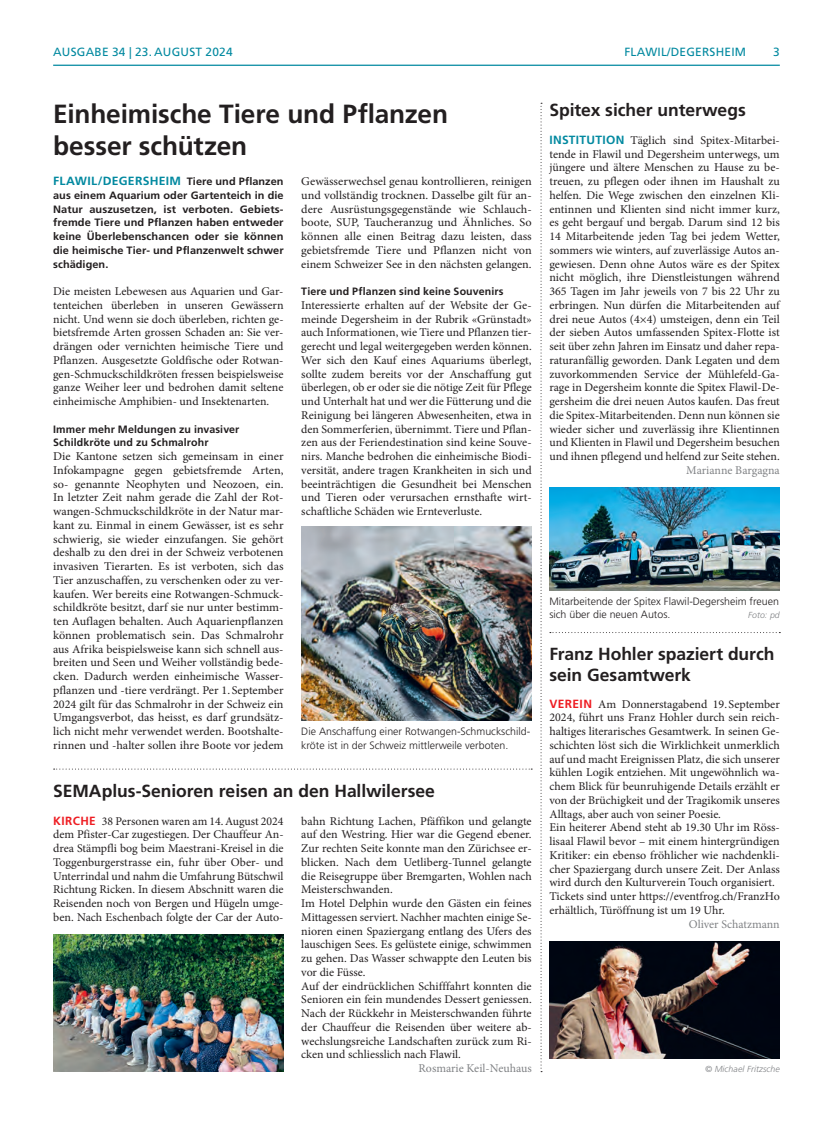
<style>
.page{position:relative;width:833px;height:1134px;background:#fff}
.page>*{position:absolute;margin:0;border:0;box-sizing:border-box;transform-origin:0 0}
.t1{font:700 26.25px/31.2px "Frutiger LT Std";letter-spacing:-.005em;color:#231f20}
.t2{font:700 17.5px/21.2px "Frutiger LT Std";letter-spacing:-.005em;color:#231f20}
.t3{font:11.88px/13.8px "Minion Pro";color:#231f20;text-align:justify}
.t4{font:11.88px "Minion Pro";letter-spacing:-.005em;color:#808285}
.t5{font:11.88px "Frutiger LT Std";letter-spacing:.02em;color:#0289a0}
.t6{font:700 11.88px "Frutiger LT Std";letter-spacing:.025em;color:#0289a0}
.t7{font:700 10.62px/13.8px "Frutiger LT Std";letter-spacing:.01em;color:#231f20;text-align:justify}
.t8{font:300 10.62px/13.8px "Frutiger LT Std";color:#231f20}
.t9{font:italic 300 8.75px "Frutiger LT Std";letter-spacing:.01em;color:#808285}
.s1{font-size:10.62px;color:#231f20}
.s2{font-family:"Frutiger LT Std";font-weight:700;color:#ee1d23}
.s3{font-family:"Frutiger LT Std";font-weight:700;color:#0289a0}
</style>
<div class="page">
<hr style="left:53px;top:65px;width:727px;height:1px;background:#0289a0">
<svg style="left:54px;top:768px;width:478px;height:1px"></svg>
<svg style="left:550px;top:632px;width:230px;height:1px"></svg>
<svg style="left:540px;top:103px;width:2px;height:969px"></svg>
<img style="left:301px;top:526px;width:231px;height:195px">
<img style="left:549px;top:488px;width:231px;height:103px">
<img style="left:53px;top:934px;width:230px;height:138px">
<img style="left:549px;top:941px;width:231px;height:117px">
<p class="t5" style="left:53px;top:45px;width:18px">AUSGABE</p>
<p class="t5" style="left:112px;top:45px;width:60px">34 | 23. AUGUST</p>
<p class="t5" style="left:205px;top:45px;width:29px">2024</p>
<p class="t5" style="left:624px;top:45px;width:123px">FLAWIL/DEGERSHEIM</p>
<p class="t5" style="left:773px;top:45px;width:8px">3</p>
<h1 class="t1" style="left:53px;top:99px;width:396px">Einheimische Tiere und Pflanzen besser schützen</h1>
<p class="t6" style="left:53px;top:174px;width:232px">FLAWIL/DEGERSHEIM <span class="s1">Tiere und Pflanzen</span></p>
<p class="t7" style="left:53px;top:188px;width:232px">aus einem Aquarium oder Gartenteich in die Natur auszusetzen, ist verboten. Gebiets&shy;fremde Tiere und Pflanzen haben entweder keine Überlebenschancen oder sie können die heimische Tier- und Pflanzenwelt schwer schädigen.</p>
<p class="t3" style="left:53px;top:285px;width:232px">Die meisten Lebewesen aus Aquarien und Gar&shy;tenteichen überleben in unseren Gewässern nicht. Und wenn sie doch überleben, richten ge&shy;bietsfremde Arten grossen Schaden an: Sie ver&shy;drängen oder vernichten heimische Tiere und Pflanzen. Ausgesetzte Goldfische oder Rotwan&shy;gen-Schmuckschildkröten fressen beispielsweise ganze Weiher leer und bedrohen damit seltene einheimische Amphibien- und Insektenarten.</p>
<p class="t7" style="left:53px;top:422px;width:188px">Immer mehr Meldungen zu invasiver<br>Schildkröte und zu Schmalrohr</p>
<p class="t3" style="left:53px;top:450px;width:232px">Die Kantone setzen sich gemeinsam in einer Infokampagne gegen gebietsfremde Arten, so- genannte Neophyten und Neozoen, ein.<br>In letzter Zeit nahm gerade die Zahl der Rot&shy;wangen-Schmuckschildkröte in der Natur mar&shy;kant zu. Einmal in einem Gewässer, ist es sehr schwierig, sie wieder einzufangen. Sie gehört deshalb zu den drei in der Schweiz verbotenen invasiven Tierarten. Es ist verboten, sich das Tier anzuschaffen, zu verschenken oder zu ver&shy;kaufen. Wer bereits eine Rotwangen-Schmuck&shy;schildkröte besitzt, darf sie nur unter bestimm&shy;ten Auflagen behalten. Auch Aquarienpflanzen können problematisch sein. Das Schmalrohr aus Afrika beispielsweise kann sich schnell aus&shy;breiten und Seen und Weiher vollständig bede&shy;cken. Dadurch werden einheimische Wasser&shy;pflanzen und -tiere verdrängt. Per 1. September 2024 gilt für das Schmalrohr in der Schweiz ein Umgangsverbot, das heisst, es darf grundsätz&shy;lich nicht mehr verwendet werden. Bootshalte&shy;rinnen und -halter sollen ihre Boote vor jedem</p>
<p class="t3" style="left:301px;top:175px;width:232px">Gewässerwechsel genau kontrollieren, reinigen und vollständig trocknen. Dasselbe gilt für an&shy;dere Ausrüstungsgegenstände wie Schlauch&shy;boote, SUP, Taucheranzug und Ähnliches. So können alle einen Beitrag dazu leisten, dass gebietsfremde Tiere und Pflanzen nicht von einem Schweizer See in den nächsten gelangen.</p>
<p class="t7" style="left:301px;top:285px;width:204px">Tiere und Pflanzen sind keine Souvenirs</p>
<p class="t3" style="left:301px;top:298px;width:232px">Interessierte erhalten auf der Website der Ge&shy;meinde Degersheim in der Rubrik «Grünstadt» auch Informationen, wie Tiere und Pflanzen tier&shy;gerecht und legal weitergegeben werden können.<br>Wer sich den Kauf eines Aquariums überlegt, sollte zudem bereits vor der Anschaffung gut überlegen, ob er oder sie die nötige Zeit für Pflege und Unterhalt hat und wer die Fütterung und die Reinigung bei längeren Abwesenheiten, etwa in den Sommerferien, übernimmt. Tiere und Pflan&shy;zen aus der Feriendestination sind keine Souve&shy;nirs. Manche bedrohen die einheimische Biodi&shy;versität, andere tragen Krankheiten in sich und beeinträchtigen die Gesundheit bei Menschen und Tieren oder verursachen ernsthafte wirt&shy;schaftliche Schäden wie Ernteverluste.</p>
<p class="t8" style="left:301px;top:725px;width:230px">Die Anschaffung einer Rotwangen-Schmuckschild&shy;kröte ist in der Schweiz mittlerweile verboten.</p>
<h2 class="t2" style="left:53px;top:780px;width:383px">SEMAplus-Senioren reisen an den Hallwilersee</h2>
<p class="t3" style="left:53px;top:814px;width:232px"><span class="s2">KIRCHE</span> 38 Personen waren am 14.August 2024 dem Pfister-Car zugestiegen. Der Chauffeur An&shy;drea Stämpfli bog beim Maestrani-Kreisel in die Toggenburgerstrasse ein, fuhr über Ober- und Unterrindal und nahm die Umfahrung Bütschwil Richtung Ricken. In diesem Abschnitt waren die Reisenden noch von Bergen und Hügeln umge&shy;ben. Nach Eschenbach folgte der Car der Auto-</p>
<p class="t3" style="left:301px;top:814px;width:232px;text-align:left">bahn Richtung Lachen, Pfäffikon und gelangte auf den Westring. Hier war die Gegend ebener.<br>Zur rechten Seite konnte man den Zürichsee er&shy;blicken. Nach dem Uetliberg-Tunnel gelangte die Reisegruppe über Bremgarten, Wohlen nach Meisterschwanden.<br>Im Hotel Delphin wurde den Gästen ein feines Mittagessen serviert. Nachher machten einige Se&shy;nioren einen Spaziergang entlang des Ufers des lauschigen Sees. Es gelüstete einige, schwimmen zu gehen. Das Wasser schwappte den Leuten bis vor die Füsse.<br>Auf der eindrücklichen Schifffahrt konnten die Senioren ein fein mundendes Dessert geniessen.<br>Nach der Rückkehr in Meisterschwanden führte der Chauffeur die Reisenden über weitere ab&shy;wechslungsreiche Landschaften zurück zum Ri&shy;cken und schliesslich nach Flawil.</p>
<p class="t4" style="left:418px;top:1060px;width:115px">Rosmarie Keil-Neuhaus</p>
<h2 class="t2" style="left:549px;top:100px;width:198px">Spitex sicher unterwegs</h2>
<p class="t3" style="left:549px;top:133px;width:232px"><span class="s3">INSTITUTION</span> Täglich sind Spitex-Mitarbei&shy;tende in Flawil und Degersheim unterwegs, um jüngere und ältere Menschen zu Hause zu be&shy;treuen, zu pflegen oder ihnen im Haushalt zu helfen. Die Wege zwischen den einzelnen Kli&shy;entinnen und Klienten sind nicht immer kurz, es geht bergauf und bergab. Darum sind 12 bis 14 Mitarbeitende jeden Tag bei jedem Wetter, sommers wie winters, auf zuverlässige Autos an&shy;gewiesen. Denn ohne Autos wäre es der Spitex nicht möglich, ihre Dienstleistungen während 365 Tagen im Jahr jeweils von 7 bis 22 Uhr zu erbringen. Nun dürfen die Mitarbeitenden auf drei neue Autos (4×4) umsteigen, denn ein Teil der sieben Autos umfassenden Spitex-Flotte ist seit über zehn Jahren im Einsatz und daher repa&shy;raturanfällig geworden. Dank Legaten und dem zuvorkommenden Service der Mühlefeld-Ga&shy;rage in Degersheim konnte die Spitex Flawil-De&shy;gersheim die drei neuen Autos kaufen. Das freut die Spitex-Mitarbeitenden. Denn nun können sie wieder sicher und zuverlässig ihre Klientinnen und Klienten in Flawil und Degersheim besuchen und ihnen pflegend und helfend zur Seite stehen.</p>
<p class="t4" style="left:686px;top:462px;width:95px">Marianne Bargagna</p>
<p class="t8" style="left:549px;top:594px;width:231px">Mitarbeitende der Spitex Flawil-Degersheim freuen sich über die neuen Autos.</p>
<p class="t9" style="left:748px;top:610px;width:33px">Foto: pd</p>
<h2 class="t2" style="left:549px;top:643px;width:226px">Franz Hohler spaziert durch sein Gesamtwerk</h2>
<p class="t3" style="left:549px;top:697px;width:232px;text-align:left"><span class="s2">VEREIN</span> Am Donnerstagabend 19. September 2024, führt uns Franz Hohler durch sein reich&shy;haltiges literarisches Gesamtwerk. In seinen Ge&shy;schichten löst sich die Wirklichkeit unmerklich auf und macht Ereignissen Platz, die sich unserer kühlen Logik entziehen. Mit ungewöhnlich wa&shy;chem Blick für beunruhigende Details erzählt er von der Brüchigkeit und der Tragikomik unseres Alltags, aber auch von seiner Poesie.<br>Ein heiterer Abend steht ab 19.30 Uhr im Röss&shy;lisaal Flawil bevor – mit einem hintergründigen Kritiker: ein ebenso fröhlicher wie nachdenkli&shy;cher Spaziergang durch unsere Zeit. Der Anlass wird durch den Kulturverein Touch organisiert.<br>Tickets sind unter https://eventfrog.ch/FranzHo erhältlich, Türöffnung ist um 19 Uhr.</p>
<p class="t4" style="left:689px;top:916px;width:92px">Oliver Schatzmann</p>
<p class="t9" style="left:705px;top:1064px;width:76px">© Michael Fritzsche</p>
</div>
